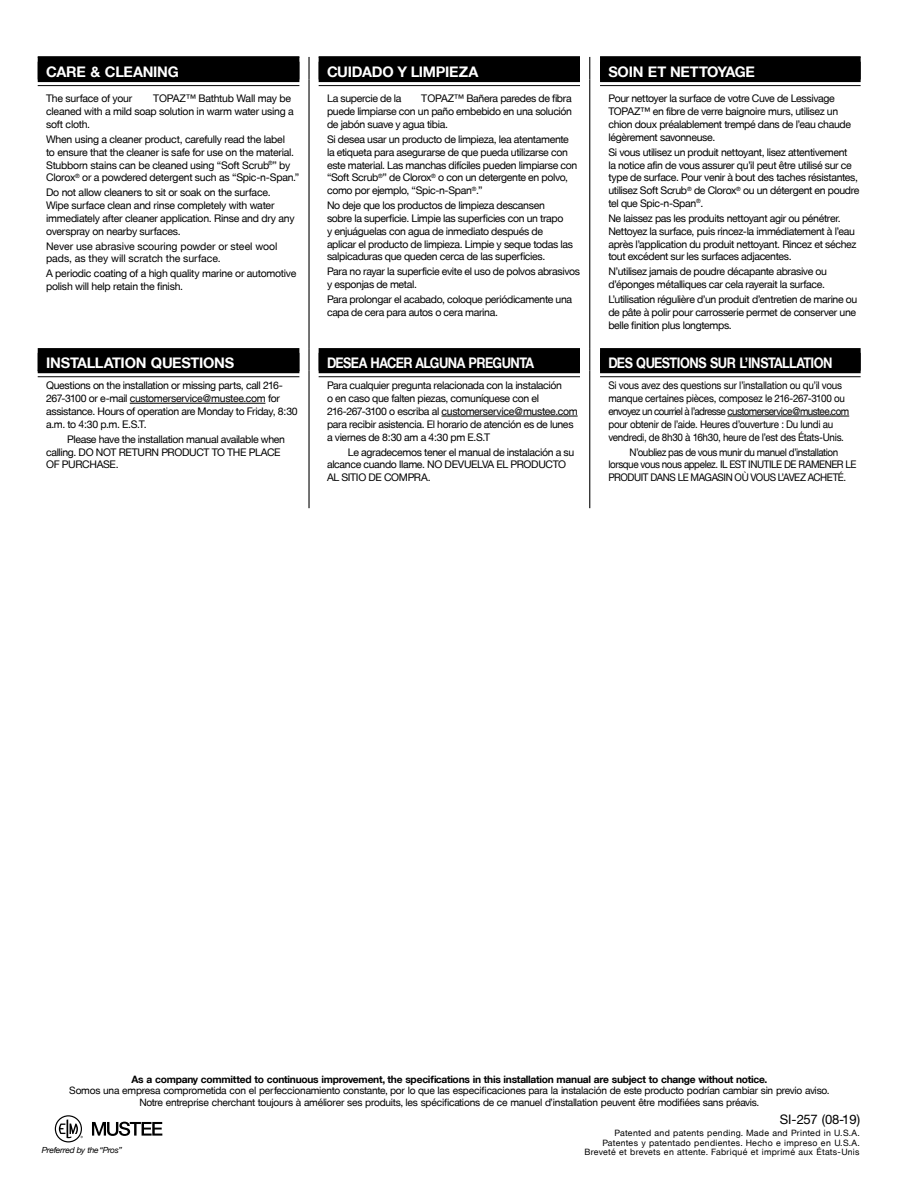
<style>
.page{position:relative;width:918px;height:1188px;background:#fff}
.page>*{position:absolute;margin:0;border:0;box-sizing:border-box;transform-origin:0 0}
.t1{font:700 14.55px "Helvetica Neue";letter-spacing:-.035em;color:#fff}
.t2{font:700 14.55px "Helvetica Neue";letter-spacing:-.035em;color:#fff;scale:.87 1}
.t3{font:13.05px "Helvetica Neue";letter-spacing:-.025em;color:#000}
.t4{font:10.5px/12.8px "Helvetica Neue";letter-spacing:-.03em;color:#000}
.t5{font:10.5px/12.8px "Helvetica Neue";letter-spacing:-.03em;color:#000;scale:.94 1}
.t6{font:10.5px/12.8px "Helvetica Neue";letter-spacing:-.005em;color:#000}
.t7{font:10.2px/11.7px "Helvetica Neue";letter-spacing:-.02em;color:#000;text-align:center}
.t8{font:700 10.2px "Helvetica Neue";letter-spacing:-.02em;color:#000}
.t9{font:8.7px/9.9px "Helvetica Neue";letter-spacing:.03em;color:#000;text-align:right}
.t10{font:italic 8.4px "Helvetica Neue";letter-spacing:-.03em;color:#000}
</style>
<div class="page">
<svg style="left:92px;top:1121px;width:70px;height:15px"></svg>
<svg style="left:55px;top:1115px;width:28px;height:27px"></svg>
<svg style="left:38px;top:57px;width:822px;height:313px"></svg>
<svg style="left:308px;top:348px;width:1px;height:22px"></svg>
<svg style="left:589px;top:348px;width:1px;height:22px"></svg>
<hr style="left:308px;top:370px;width:1px;height:138px;background:#000">
<hr style="left:589px;top:370px;width:1px;height:138px;background:#000">
<hr style="left:38px;top:56px;width:261px;height:2px;background:#000">
<hr style="left:318px;top:56px;width:262px;height:2px;background:#000">
<hr style="left:600px;top:56px;width:260px;height:2px;background:#000">
<svg style="left:308px;top:57px;width:1px;height:22px"></svg>
<hr style="left:308px;top:79px;width:1px;height:269px;background:#000">
<svg style="left:589px;top:57px;width:1px;height:22px"></svg>
<hr style="left:589px;top:79px;width:1px;height:269px;background:#000">
<div style="left:38px;top:62px;width:261px;height:20px;background:#000"></div>
<hr style="left:38px;top:85px;width:261px;height:1px;background:#000">
<div style="left:318px;top:62px;width:262px;height:20px;background:#000"></div>
<hr style="left:318px;top:85px;width:262px;height:1px;background:#000">
<div style="left:600px;top:62px;width:260px;height:20px;background:#000"></div>
<hr style="left:600px;top:85px;width:260px;height:1px;background:#000">
<div style="left:38px;top:353px;width:261px;height:20px;background:#000"></div>
<hr style="left:38px;top:376px;width:261px;height:1px;background:#000">
<div style="left:318px;top:353px;width:262px;height:20px;background:#000"></div>
<hr style="left:318px;top:376px;width:262px;height:1px;background:#000">
<div style="left:600px;top:353px;width:260px;height:20px;background:#000"></div>
<hr style="left:600px;top:376px;width:260px;height:1px;background:#000">
<hr style="left:130px;top:403px;width:135px;height:1px;background:#000">
<hr style="left:441px;top:416px;width:136px;height:1px;background:#000">
<hr style="left:727px;top:416px;width:122px;height:1px;background:#000">
<h1 class="t1" style="left:46px;top:63px;width:134px">CARE &amp; CLEANING</h1>
<h1 class="t1" style="left:327px;top:63px;width:153px">CUIDADO Y LIMPIEZA</h1>
<h1 class="t1" style="left:608px;top:63px;width:148px">SOIN ET NETTOYAGE</h1>
<p class="t4" style="left:46px;top:92px;width:88px">The surface of your</p>
<p class="t4" style="left:608px;top:92px;width:244px">Pour nettoyer la surface de votre Cuve de Lessivage TOPAZ™ en fibre de verre baignoire murs, utilisez un chion doux préalablement trempé dans de l’eau chaude légèrement savonneuse.</p>
<p class="t4" style="left:608px;top:145px;width:253px">Si vous utilisez un produit nettoyant, lisez attentivement<br>la notice afin de vous assurer qu’il peut être utilisé sur ce type de surface. Pour venir à bout des taches résistantes, utilisez Soft Scrub<sup>®</sup> de Clorox<sup>®</sup> ou un détergent en poudre tel que Spic-n-Span<sup>®</sup>.</p>
<p class="t4" style="left:608px;top:212px;width:249px">Ne laissez pas les produits nettoyant agir ou pénétrer.<br>Nettoyez la surface, puis rincez-la immédiatement à l’eau après l’application du produit nettoyant. Rincez et séchez tout excédent sur les surfaces adjacentes.</p>
<p class="t4" style="left:608px;top:265px;width:220px">N’utilisez jamais de poudre décapante abrasive ou d’éponges métalliques car cela rayerait la surface.</p>
<p class="t4" style="left:608px;top:293px;width:250px;text-align:justify">L’utilisation régulière d’un produit d’entretien de marine ou de pâte à polir pour carrosserie permet de conserver une belle finition plus longtemps.</p>
<p class="t4" style="left:327px;top:92px;width:246px;text-align:justify;text-indent:94px">TOPAZ™ Bañera paredes de fibra puede limpiarse con un paño embebido en una solución de jabón suave y agua tibia.</p>
<p class="t4" style="left:327px;top:133px;width:252px">Si desea usar un producto de limpieza, lea atentamente la etiqueta para asegurarse de que pueda utilizarse con este material. Las manchas difíciles pueden limpiarse con “Soft Scrub<sup>®</sup>” de Clorox<sup>®</sup> o con un detergente en polvo, como por ejemplo, “Spic-n-Span<sup>®</sup>.”</p>
<p class="t4" style="left:327px;top:199px;width:247px">No deje que los productos de limpieza descansen<br>sobre la superficie. Limpie las superficies con un trapo<br>y enjuáguelas con agua de inmediato después de aplicar el producto de limpieza. Limpie y seque todas las salpicaduras que queden cerca de las superficies.</p>
<p class="t4" style="left:327px;top:265px;width:254px">Para no rayar la superficie evite el uso de polvos abrasivos y esponjas de metal.</p>
<p class="t4" style="left:327px;top:293px;width:247px">Para prolongar el acabado, coloque periódicamente una capa de cera para autos o cera marina.</p>
<p class="t4" style="left:46px;top:92px;width:249px;text-indent:107px">TOPAZ™ Bathtub Wall may be cleaned with a mild soap solution in warm water using a soft cloth.</p>
<p class="t4" style="left:46px;top:133px;width:255px">When using a cleaner product, carefully read the label<br>to ensure that the cleaner is safe for use on the material.<br>Stubborn stains can be cleaned using “Soft Scrub<sup>®</sup>” by Clorox<sup>®</sup> or a powdered detergent such as “Spic-n-Span.”</p>
<p class="t4" style="left:46px;top:186px;width:250px">Do not allow cleaners to sit or soak on the surface.<br>Wipe surface clean and rinse completely with water immediately after cleaner application. Rinse and dry any overspray on nearby surfaces.</p>
<p class="t6" style="left:46px;top:239px;width:233px">Never use abrasive scouring powder or steel wool pads, as they will scratch the surface.</p>
<p class="t4" style="left:46px;top:267px;width:252px">A periodic coating of a high quality marine or automotive polish will help retain the finish.</p>
<p class="t4" style="left:327px;top:92px;width:76px">La supercie de la</p>
<h1 class="t1" style="left:46px;top:354px;width:190px">INSTALLATION QUESTIONS</h1>
<h1 class="t2" style="left:327px;top:354px;width:239px">DESEA HACER ALGUNA PREGUNTA</h1>
<h1 class="t2" style="left:608px;top:354px;width:259px">DES QUESTIONS SUR L’INSTALLATION</h1>
<p class="t4" style="left:46px;top:379px;width:253px">Questions on the installation or missing parts, call 216- 267-3100 or e-mail customerservice@mustee.com for assistance. Hours of operation are Monday to Friday, 8:30 a.m. to 4:30 p.m. E.S.T.</p>
<p class="t4" style="left:46px;top:432px;width:240px;text-indent:21px">Please have the installation manual available when calling. DO NOT RETURN PRODUCT TO THE PLACE<br>OF PURCHASE.</p>
<p class="t4" style="left:327px;top:379px;width:252px">Para cualquier pregunta relacionada con la instalación<br>o en caso que falten piezas, comuníquese con el 216-267-3100 o escriba al customerservice@mustee.com para recibir asistencia. El horario de atención es de lunes a viernes de 8:30 am a 4:30 pm E.S.T</p>
<p class="t4" style="left:327px;top:445px;width:249px;text-indent:21px">Le agradecemos tener el manual de instalación a su alcance cuando llame. NO DEVUELVA EL PRODUCTO<br>AL SITIO DE COMPRA.</p>
<p class="t5" style="left:608px;top:379px;width:258px">Si vous avez des questions sur l’installation ou qu’il vous manque certaines pièces, composez le 216-267-3100 ou envoyez un courriel à l’adresse customerservice@mustee.com pour obtenir de l’aide. Heures d’ouverture : Du lundi au vendredi, de 8h30 à 16h30, heure de l’est des États-Unis.</p>
<p class="t5" style="left:608px;top:445px;width:265px;text-indent:21px">N’oubliez pas de vous munir du manuel d’installation lorsque vous nous appelez. IL EST INUTILE DE RAMENER LE<br>PRODUIT DANS LE MAGASIN OÙ VOUS L’AVEZ ACHETÉ.</p>
<p class="t8" style="left:131px;top:1072px;width:637px">As a company committed to continuous improvement, the specifications in this installation manual are subject to change without notice.</p>
<p class="t7" style="left:69px;top:1084px;width:761px">Somos una empresa comprometida con el perfeccionamiento constante, por lo que las especificaciones para la instalación de este producto podrían cambiar sin previo aviso.<br>Notre entreprise cherchant toujours à améliorer ses produits, les spécifications de ce manuel d’installation peuvent être modifiées sans préavis.</p>
<p class="t3" style="left:780px;top:1111px;width:82px">SI-257 (08-19)</p>
<p class="t9" style="left:584px;top:1127px;width:277px">Patented and patents pending. Made and Printed in U.S.A.<br>Patentes y patentado pendientes. Hecho e impreso en U.S.A.<br>Breveté et brevets en attente. Fabriqué et imprimé aux États-Unis</p>
<p class="t10" style="left:42px;top:1144px;width:82px">Preferred by the “Pros”</p>
</div>
